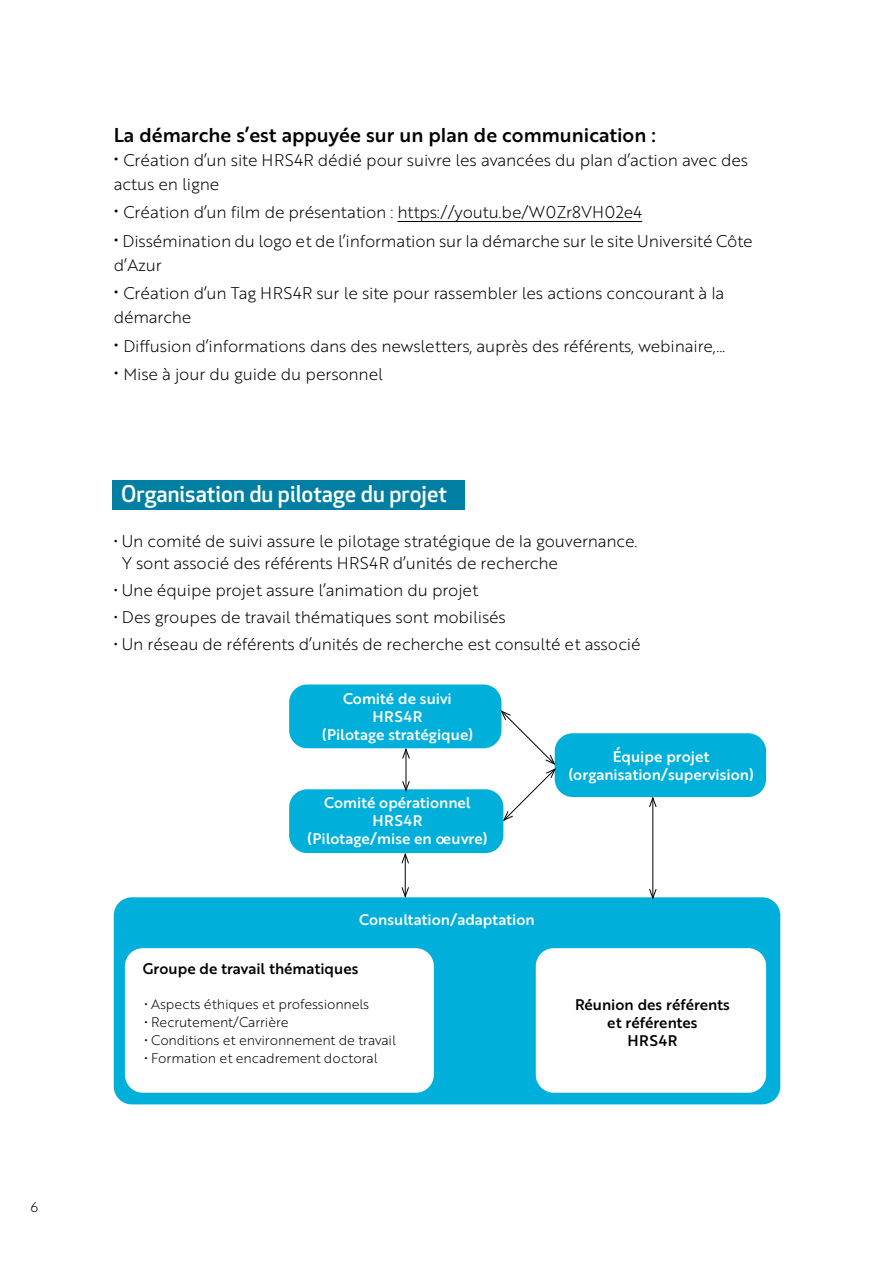
<style>
.page{position:relative;width:893px;height:1263px;background:#fff}
.page>*{position:absolute;margin:0;border:0;box-sizing:border-box;transform-origin:0 0}
.t1{font:500 22.5px "Apex New";color:#fff}
.t2{font:19.5px "Brother 1816 Medium";color:#000}
.t3{font:16.5px/24px "Brother 1816 Light";letter-spacing:-.01em;color:#000}
.t4{font:15px/18px "Brother 1816 Medium";color:#fff;text-align:center}
.t5{font:15px/18px "Brother 1816 Medium";color:#000;text-align:center}
.t6{font:13.5px "Brother 1816 Light";letter-spacing:-.01em;color:#000}
.s1{font-size:19.5px}
</style>
<div class="page">
<hr style="left:892px;top:0;width:1px;height:462px;background:#007fa3">
<div style="left:113px;top:480px;width:352px;height:30px;background:#007fa3"></div>
<div style="left:555px;top:733px;width:211px;height:64px;background:#00b0db;border-radius:18px"></div>
<div style="left:289px;top:789px;width:214px;height:64px;background:#00b0db;border-radius:18px"></div>
<div style="left:289px;top:684px;width:212px;height:64px;background:#00b0db;border-radius:18px"></div>
<div style="left:114px;top:897px;width:666px;height:207px;background:#00b0db;border-radius:18px"></div>
<div style="left:536px;top:948px;width:230px;height:145px;background:#fff;border-radius:18px"></div>
<div style="left:125px;top:948px;width:309px;height:145px;background:#fff;border-radius:18px"></div>
<hr style="left:406px;top:749px;width:1px;height:41px;background:#000">
<svg style="left:402px;top:748px;width:8px;height:11px"></svg>
<svg style="left:402px;top:780px;width:8px;height:12px"></svg>
<hr style="left:405px;top:854px;width:1px;height:42px;background:#000">
<svg style="left:401px;top:853px;width:8px;height:11px"></svg>
<svg style="left:401px;top:886px;width:8px;height:12px"></svg>
<hr style="left:652px;top:798px;width:1px;height:100px;background:#000">
<svg style="left:649px;top:796px;width:8px;height:12px"></svg>
<svg style="left:649px;top:888px;width:8px;height:12px"></svg>
<svg style="left:500px;top:710px;width:57px;height:112px"></svg>
<hr style="left:397px;top:221px;width:245px;height:1px;background:#000">
<p class="t6" style="left:31px;top:1197px;width:9px">6</p>
<p class="t2" style="left:114px;top:120px;width:544px">La démarche s’est appuyée sur un plan de communication :</p>
<p class="t3" style="left:114px;top:147px;width:636px"><span class="s1">•</span> Création d’un site HRS4R dédié pour suivre les avancées du plan d’action avec des actus en ligne</p>
<p class="t3" style="left:114px;top:200px;width:530px"><span class="s1">•</span> Création d’un film de présentation : https://youtu.be/W0Zr8VH02e4</p>
<p class="t3" style="left:114px;top:228px;width:640px"><span class="s1">•</span> Dissémination du logo et de l’information sur la démarche sur le site Université Côte d’Azur</p>
<p class="t3" style="left:114px;top:281px;width:612px"><span class="s1">•</span> Création d’un Tag HRS4R sur le site pour rassembler les actions concourant à la démarche</p>
<p class="t3" style="left:114px;top:333px;width:613px"><span class="s1">•</span> Diffusion d’informations dans des newsletters, auprès des référents, webinaire,…</p>
<p class="t3" style="left:114px;top:362px;width:271px"><span class="s1">•</span> Mise à jour du guide du personnel</p>
<h1 class="t1" style="left:121px;top:479px;width:327px">Organisation du pilotage du projet</h1>
<p class="t3" style="left:122px;top:529px;width:517px;line-height:22.5px;text-indent:-9px">• Un comité de suivi assure le pilotage stratégique de la gouvernance.<br>Y sont associé des référents HRS4R d’unités de recherche</p>
<p class="t3" style="left:114px;top:578px;width:366px">• Une équipe projet assure l’animation du projet</p>
<p class="t3" style="left:114px;top:605px;width:394px">• Des groupes de travail thématiques sont mobilisés</p>
<p class="t3" style="left:114px;top:632px;width:528px">• Un réseau de référents d’unités de recherche est consulté et associé</p>
<p class="t4" style="left:322px;top:689px;width:153px">Comité de suivi<br>HRS4R<br>(Pilotage stratégique)</p>
<p class="t4" style="left:307px;top:793px;width:182px">Comité opérationnel<br>HRS4R<br>(Pilotage/mise en oeuvre)</p>
<p class="t4" style="left:359px;top:910px;width:177px">Consultation/adaptation</p>
<p class="t5" style="left:143px;top:959px;width:217px">Groupe de travail thématiques</p>
<p class="t6" style="left:144px;top:994px;width:226px">• Aspects éthiques et professionnels</p>
<p class="t6" style="left:144px;top:1012px;width:146px">• Recrutement/Carrière</p>
<p class="t6" style="left:144px;top:1030px;width:253px">• Conditions et environnement de travail</p>
<p class="t6" style="left:144px;top:1048px;width:235px">• Formation et encadrement doctoral</p>
<p class="t4" style="left:568px;top:747px;width:187px">Équipe projet (organisation/supervision)</p>
<p class="t5" style="left:575px;top:995px;width:156px">Réunion des référents et référentes<br>HRS4R</p>
</div>
